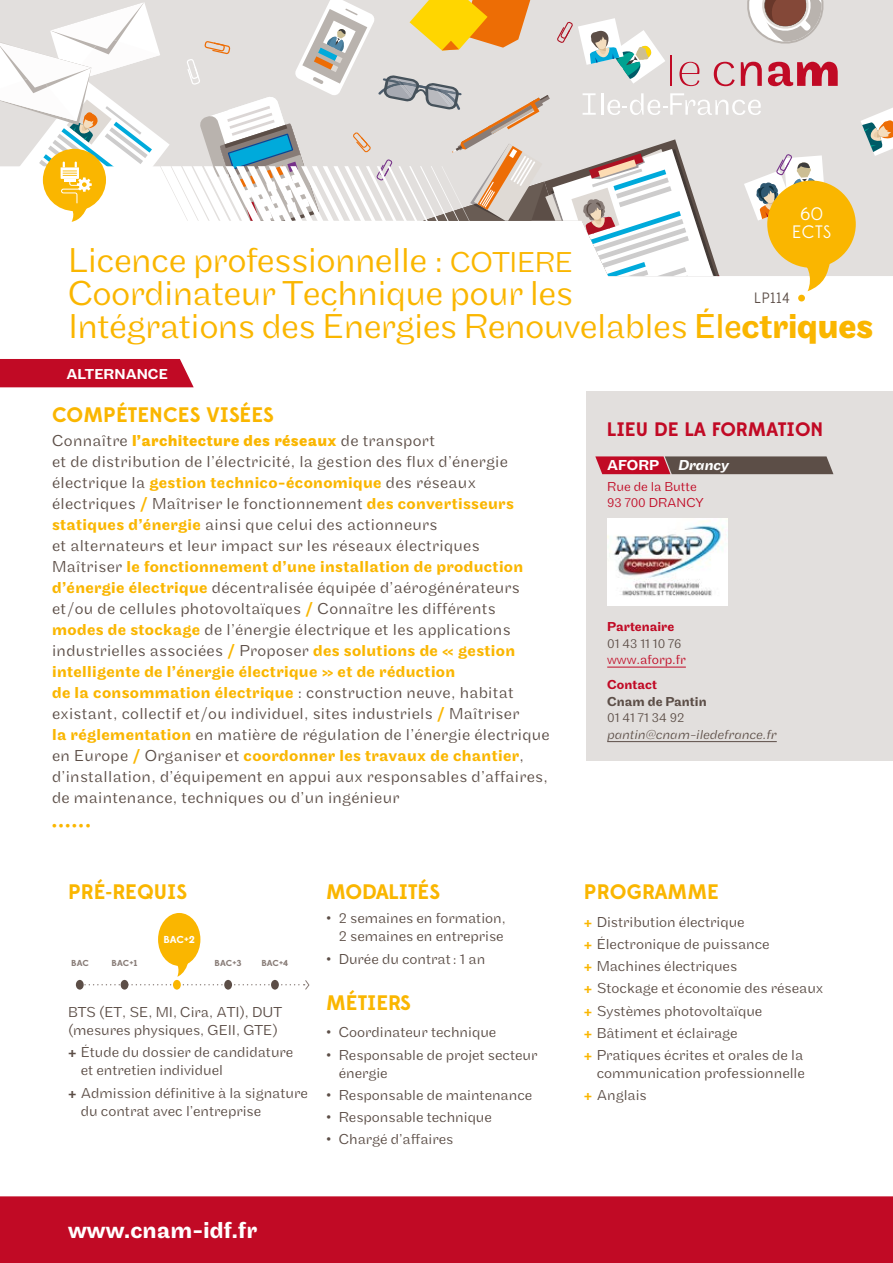
<style>
.page{position:relative;width:893px;height:1263px;background:#fff}
.page>*{position:absolute;margin:0;border:0;box-sizing:border-box;transform-origin:0 0}
.t1{font:300 36px/33px "Maple";letter-spacing:-.015em;color:#fab600}
.t2{font:500 24px "Maple";color:#fff}
.t3{font:700 21px "Edmondsans";color:#fab600}
.t4{font:700 19.5px "Edmondsans";color:#c10a25}
.t5{font:18px/18px "Edmondsans";letter-spacing:.025em;color:#fff;text-align:center}
.t6{font:300 16.5px/21px "Maple";letter-spacing:.02em;color:#5c4e47}
.t7{font:300 15px/22.2px "Maple";color:#5c4e47}
.t8{font:500 15px "Maple";color:#fff}
.t9{font:italic 500 15px "Maple";color:#fff}
.t10{font:15px "Edmondsans";letter-spacing:.025em;color:#5c4e47}
.t11{font:300 13.5px/16.5px "Maple";color:#c10a25}
.t12{font:italic 300 13.5px "Maple";color:#5c4e47}
.t13{font:300 13.5px "Maple";color:#5c4e47}
.t14{font:500 13.5px "Maple";color:#c10a25}
.t15{font:500 13.5px "Maple";color:#5c4e47}
.t16{font:700 13.5px "Maple";color:#fab600}
.t17{font:700 10.05px "Edmondsans";color:#fff;scale:1.07 1}
.t18{font:700 8.7px "Edmondsans";letter-spacing:-.01em;color:#887c77;scale:1.07 1}
.s1{font-size:30px}
.s2{font-weight:400}
.s3{font-weight:500}
.s4{font-weight:700}
.s5{font-weight:700;color:#fab600}
.s6{font-weight:500;color:#fab600}
</style>
<div class="page">
<div style="left:0;top:1196px;width:893px;height:67px;background:#c10a25"></div>
<div style="left:587px;top:391px;width:306px;height:370px;background:#e2dfdd"></div>
<div style="left:838px;top:0;width:55px;height:276px;background:#e2dfdd"></div>
<svg style="left:860px;top:108px;width:33px;height:48px"></svg>
<div style="left:767px;top:181px;width:89px;height:87px;background:#fab600;border-radius:50%"></div>
<div style="left:798px;top:295px;width:7px;height:6px;background:#fab600;border-radius:50%"></div>
<div style="left:76px;top:980px;width:8px;height:10px;background:#5c4e47;border-radius:50%"></div>
<div style="left:158px;top:913px;width:42px;height:53px;background:#fab600;border-radius:50%"></div>
<svg style="left:81px;top:955px;width:229px;height:35px"></svg>
<div style="left:0;top:359px;width:194px;height:28px;background:#c10a25"></div>
<svg style="left:595px;top:456px;width:238px;height:18px;background:#7f4346"></svg>
<hr style="left:607px;top:667px;width:79px;height:1px;background:#c10a25">
<hr style="left:607px;top:741px;width:170px;height:1px;background:#5c4e47">
<img style="left:607px;top:519px;width:120px;height:86px">
<svg style="left:0;top:0;width:838px;height:291px"></svg>
<p class="t5" style="left:792px;top:205px;width:41px">60<br>ECTS</p>
<h1 class="t1" style="left:68px;top:244px;width:807px">Licence professionnelle : <span class="s1">COTIERE<br></span>Coordinateur Technique pour les<br>Intégrations des Énergies Renouvelables <span class="s2">Éle</span><span class="s3">ctri</span><span class="s4">ques</span></h1>
<p class="t10" style="left:754px;top:289px;width:38px">LP114</p>
<p class="t8" style="left:66px;top:366px;width:103px">ALTERNANCE</p>
<p class="t3" style="left:52px;top:402px;width:223px">COMPÉTENCES VISÉES</p>
<p class="t6" style="left:52px;top:430px;width:499px">Connaître <span class="s5">l’architecture des réseaux</span> de transport<br>et de distribution de l’électricité, la gestion des flux d’énergie électrique la <span class="s6">gestion technico-économique</span> des réseaux électriques <span class="s6">/</span> Maîtriser le fonctionnement <span class="s6">des convertisseurs statiques d’énergie</span> ainsi que celui des actionneurs<br>et alternateurs et leur impact sur les réseaux électriques Maîtriser <span class="s6">le fonctionnement d’une installation de production d’énergie électrique</span> décentralisée équipée d’aérogénérateurs et/ou de cellules photovoltaïques <span class="s6">/</span> Connaître les différents <span class="s6">modes de stockage</span> de l’énergie électrique et les applications industrielles associées <span class="s6">/</span> Proposer <span class="s6">des solutions de « gestion intelligente de l’énergie électrique » et de réduction<br>de la consommation électrique</span> : construction neuve, habitat existant, collectif et/ou individuel, sites industriels <span class="s6">/</span> Maîtriser<br><span class="s6">la réglementation</span> en matière de régulation de l’énergie électrique en Europe <span class="s6">/</span> Organiser et <span class="s6">coordonner les travaux de chantier</span>, d’installation, d’équipement en appui aux responsables d’affaires, de maintenance, techniques ou d’un ingénieur</p>
<p class="t16" style="left:52px;top:818px;width:40px">••••••</p>
<p class="t4" style="left:607px;top:417px;width:218px">LIEU DE LA FORMATION</p>
<p class="t8" style="left:607px;top:456px;width:53px">AFORP</p>
<p class="t9" style="left:678px;top:456px;width:52px">Drancy</p>
<p class="t11" style="left:607px;top:478px;width:98px">Rue de la Butte<br>93 700 DRANCY</p>
<p class="t14" style="left:607px;top:619px;width:69px">Partenaire</p>
<p class="t13" style="left:607px;top:635px;width:76px">01 43 11 10 76</p>
<p class="t11" style="left:607px;top:651px;width:80px">www.aforp.fr</p>
<p class="t14" style="left:607px;top:677px;width:51px">Contact</p>
<p class="t15" style="left:607px;top:693px;width:101px">Cnam de Pantin</p>
<p class="t13" style="left:607px;top:710px;width:79px">01 41 71 34 92</p>
<p class="t12" style="left:607px;top:726px;width:171px">pantin@cnam-iledefrance.fr</p>
<p class="t3" style="left:68px;top:879px;width:120px">PRÉ-REQUIS</p>
<p class="t3" style="left:584px;top:879px;width:137px">PROGRAMME</p>
<p class="t3" style="left:326px;top:879px;width:115px">MODALITÉS</p>
<p class="t17" style="left:163px;top:933px;width:31px">BAC+2</p>
<p class="t18" style="left:71px;top:958px;width:18px">BAC</p>
<p class="t18" style="left:112px;top:958px;width:26px">BAC+1</p>
<p class="t18" style="left:215px;top:958px;width:27px">BAC+3</p>
<p class="t18" style="left:261px;top:958px;width:27px">BAC+4</p>
<p class="t7" style="left:68px;top:1003px;width:215px;line-height:18px">BTS (ET, SE, MI, Cira, ATI), DUT (mesures physiques, GEII, GTE)</p>
<p class="t7" style="left:81px;top:1043px;width:214px;line-height:18px;text-indent:-13px"><span class="s3">+</span> Étude du dossier de candidature et entretien individuel</p>
<p class="t7" style="left:81px;top:1083px;width:229px;line-height:18px;text-indent:-13px"><span class="s3">+</span> Admission définitive à la signature du contrat avec l’entreprise</p>
<p class="t7" style="left:326px;top:909px;width:181px;line-height:18px;text-align:right">• 2 semaines en formation,<br>2 semaines en entreprise</p>
<p class="t7" style="left:326px;top:948px;width:161px">• Durée du contrat: 1 an</p>
<p class="t3" style="left:326px;top:990px;width:86px">MÉTIERS</p>
<p class="t7" style="left:326px;top:1021px;width:172px">• Coordinateur technique</p>
<p class="t7" style="left:339px;top:1046px;width:200px;line-height:18px;text-indent:-13px">• Responsable de projet secteur énergie</p>
<p class="t7" style="left:326px;top:1084px;width:208px">• Responsable de maintenance</p>
<p class="t7" style="left:326px;top:1106px;width:167px">• Responsable technique</p>
<p class="t7" style="left:326px;top:1128px;width:129px">• Chargé d’affaires</p>
<h2 class="t2" style="left:68px;top:1216px;width:191px">www.cnam-idf.fr</h2>
<p class="t7" style="left:584px;top:910px;width:241px"><span class="s6">+</span> Distribution électrique<br><span class="s6">+</span> Électronique de puissance<br><span class="s6">+</span> Machines électriques<br><span class="s6">+</span> Stockage et économie des réseaux <span class="s6">+</span> Systèmes photovoltaïque<br><span class="s6">+</span> Bâtiment et éclairage<br><span class="s6">+</span> Pratiques écrites et orales de la</p>
<p class="t7" style="left:584px;top:1062px;width:222px;text-indent:13px">communication professionnelle <span class="s6">+</span> Anglais</p>
</div>
